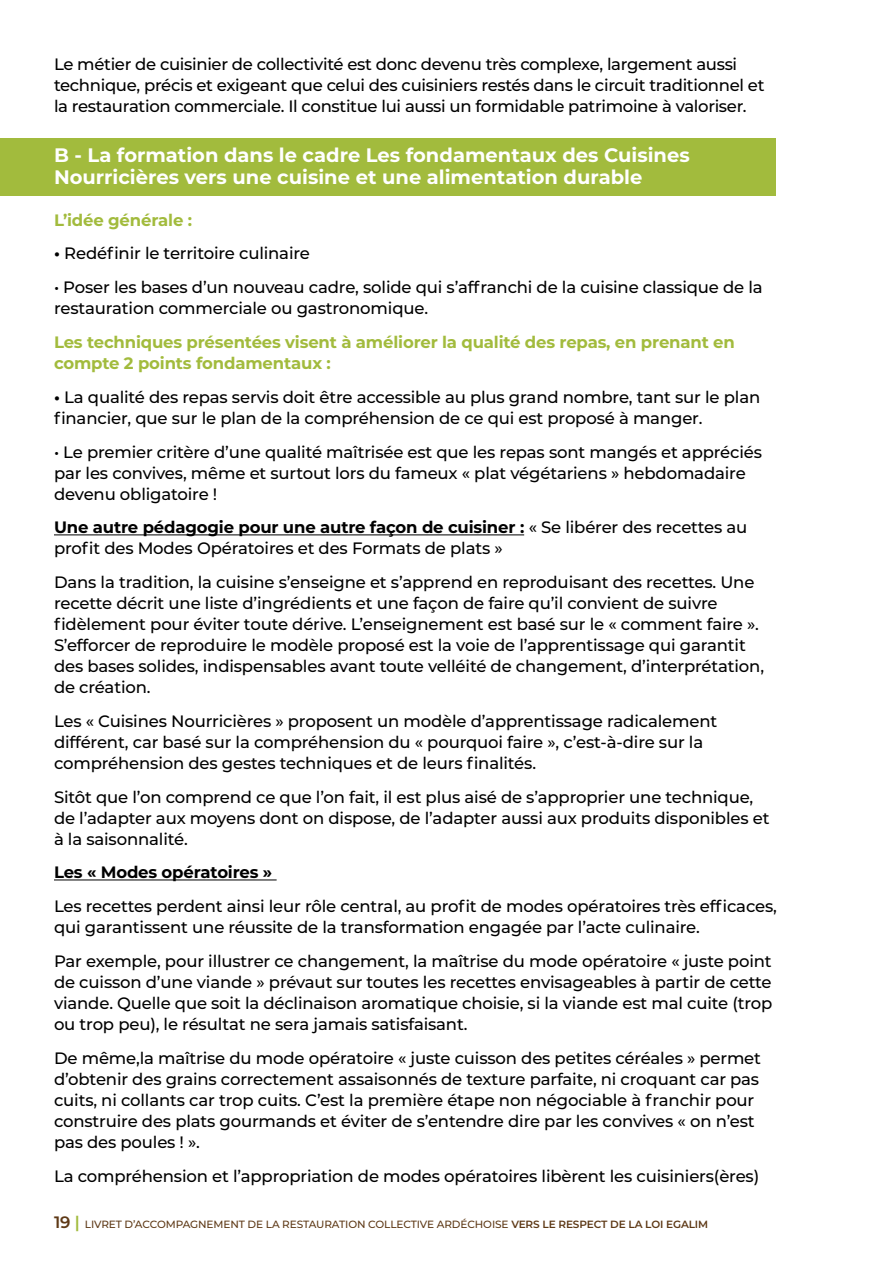
<style>
.page{position:relative;width:893px;height:1263px;background:#fff}
.page>*{position:absolute;margin:0;border:0;box-sizing:border-box;transform-origin:0 0}
.t1{font:700 19.5px/22.5px "Montserrat";color:#fff}
.t2{font:500 16.5px/21px "Montserrat";letter-spacing:-.01em;color:#000}
.t3{font:700 16.5px/21px "Montserrat";letter-spacing:-.01em;color:#a2bb3d}
.t4{font:700 16.5px "Montserrat";letter-spacing:-.01em;color:#000}
.t5{font:500 10.5px "Montserrat";letter-spacing:-.01em;color:#5e3916}
.s1{font-weight:700}
.s2{font-weight:600;font-size:16.5px}
.s3{font-weight:600;font-size:16.5px;color:#a2bb3d}
.s4{font-weight:600}
</style>
<div class="page">
<div style="left:0;top:138px;width:775px;height:57px;background:#a2bb3d"></div>
<hr style="left:54px;top:534px;width:470px;height:1px;background:#000">
<hr style="left:54px;top:879px;width:223px;height:1px;background:#000">
<p class="t2" style="left:54px;top:53px;width:712px">Le métier de cuisinier de collectivité est donc devenu très complexe, largement aussi technique, précis et exigeant que celui des cuisiniers restés dans le circuit traditionnel et la restauration commerciale. Il constitue lui aussi un formidable patrimoine à valoriser.</p>
<p class="t1" style="left:54px;top:142px;width:637px">B - La formation dans le cadre Les fondamentaux des Cuisines<br>Nourricières vers une cuisine et une alimentation durable</p>
<p class="t3" style="left:54px;top:208px;width:140px">L’idée générale :</p>
<p class="t2" style="left:54px;top:242px;width:257px"><span class="s1">•</span> Redéfinir le territoire culinaire</p>
<p class="t2" style="left:54px;top:276px;width:710px">• Poser les bases d’un nouveau cadre, solide qui s’affranchi de la cuisine classique de la restauration commerciale ou gastronomique.</p>
<p class="t3" style="left:54px;top:331px;width:682px">Les techniques présentées visent à améliorer la qualité des repas, en prenant en compte 2 points fondamentaux :</p>
<p class="t2" style="left:54px;top:386px;width:708px"><span class="s1">•</span> La qualité des repas servis doit être accessible au plus grand nombre, tant sur le plan financier, que sur le plan de la compréhension de ce qui est proposé à manger.</p>
<p class="t2" style="left:54px;top:440px;width:710px">• Le premier critère d’une qualité maîtrisée est que les repas sont mangés et appréciés par les convives, même et surtout lors du fameux « plat végétariens » hebdomadaire devenu obligatoire !</p>
<p class="t2" style="left:54px;top:516px;width:695px"><span class="s1">Une autre pédagogie pour une autre façon de cuisiner :</span> « Se libérer des recettes au profit des Modes Opératoires et des Formats de plats »</p>
<p class="t2" style="left:54px;top:571px;width:712px">Dans la tradition, la cuisine s’enseigne et s’apprend en reproduisant des recettes. Une recette décrit une liste d’ingrédients et une façon de faire qu’il convient de suivre fidèlement pour éviter toute dérive. L’enseignement est basé sur le « comment faire ».<br>S’efforcer de reproduire le modèle proposé est la voie de l’apprentissage qui garantit des bases solides, indispensables avant toute velléité de changement, d’interprétation, de création.</p>
<p class="t2" style="left:54px;top:710px;width:665px">Les « Cuisines Nourricières » proposent un modèle d’apprentissage radicalement différent, car basé sur la compréhension du « pourquoi faire », c’est-à-dire sur la compréhension des gestes techniques et de leurs finalités.</p>
<p class="t2" style="left:54px;top:786px;width:717px">Sitôt que l’on comprend ce que l’on fait, il est plus aisé de s’approprier une technique, de l’adapter aux moyens dont on dispose, de l’adapter aussi aux produits disponibles et à la saisonnalité.</p>
<p class="t4" style="left:54px;top:861px;width:220px">Les « Modes opératoires »</p>
<p class="t2" style="left:54px;top:895px;width:724px">Les recettes perdent ainsi leur rôle central, au profit de modes opératoires très efficaces, qui garantissent une réussite de la transformation engagée par l’acte culinaire.</p>
<p class="t2" style="left:54px;top:950px;width:720px;text-align:justify">Par exemple, pour illustrer ce changement, la maîtrise du mode opératoire « juste point de cuisson d’une viande » prévaut sur toutes les recettes envisageables à partir de cette viande. Quelle que soit la déclinaison aromatique choisie, si la viande est mal cuite (trop ou trop peu), le résultat ne sera jamais satisfaisant.</p>
<p class="t2" style="left:54px;top:1047px;width:709px">De même,la maîtrise du mode opératoire « juste cuisson des petites céréales » permet d’obtenir des grains correctement assaisonnés de texture parfaite, ni croquant car pas cuits, ni collants car trop cuits. C’est la première étape non négociable à franchir pour construire des plats gourmands et éviter de s’entendre dire par les convives « on n’est pas des poules ! ».</p>
<p class="t2" style="left:54px;top:1164px;width:707px">La compréhension et l’appropriation de modes opératoires libèrent les cuisiniers(ères)</p>
<p class="t5" style="left:54px;top:1217px;width:656px"><span class="s2">19</span> <span class="s3">|</span> LIVRET D’ACCOMPAGNEMENT DE LA RESTAURATION COLLECTIVE ARDÉCHOISE <span class="s4">VERS LE RESPECT DE LA LOI EGALIM</span></p>
</div>
